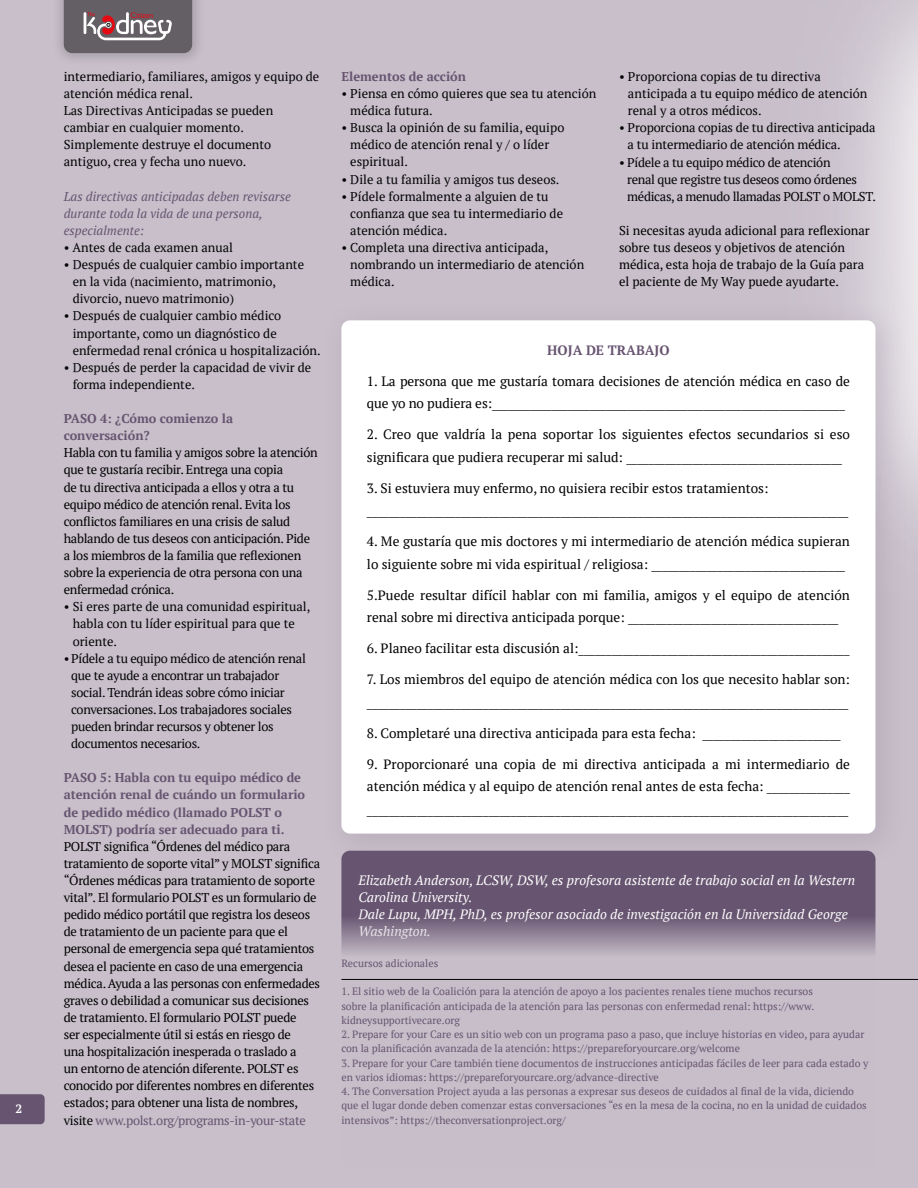
<style>
.page{position:relative;width:918px;height:1188px;background:#c8bfca}
.page>*{position:absolute;margin:0;border:0;box-sizing:border-box;transform-origin:0 0}
.t1{font:13.5px/22.5px "PT Serif";color:#000}
.t2{font:italic 13.5px/17.1px "PT Serif";color:#fff}
.t3{font:700 13.5px "PT Serif";color:#675470}
.t4{font:12.75px/17.1px "PT Serif";color:#030304}
.t5{font:12.75px/17.1px "PT Serif";letter-spacing:-.025em;color:#000}
.t6{font:12.75px/17.1px "PT Serif";letter-spacing:-.025em;color:#030304}
.t7{font:700 12.75px/17.1px "PT Serif";letter-spacing:-.005em;color:#675470}
.t8{font:12.75px/17.1px "PT Serif";color:#000}
.t9{font:italic 12.75px/17.1px "PT Serif";color:#675470}
.t10{font:700 12px "PT Serif";color:#fff}
.t11{font:10.5px/14.2px "PT Serif";color:#675470}
.s1{color:#000}
.s2{color:#675470}
</style>
<div class="page">
<svg style="left:341px;top:851px;width:534px;height:318px"></svg>
<hr style="left:917px;top:0;width:1px;height:1188px;background:#b1c7d5">
<img style="left:917px;top:634px;width:1px;height:99px">
<svg style="left:0;top:1094px;width:45px;height:30px"></svg>
<div style="left:772px;top:0;width:146px;height:634px;background:#c9c1cb"></div>
<svg style="left:854px;top:0;width:64px;height:508px;fill:#dad4db"></svg>
<div style="left:319px;top:298px;width:590px;height:570px;background:#675470;opacity:.15"></div>
<div style="left:341px;top:320px;width:534px;height:514px;background:#fff;border-radius:9px"></div>
<hr style="left:341px;top:979px;width:577px;height:1px;background:#000">
<div style="left:51px;top:0;width:156px;height:68px;background:#000;opacity:.3"></div>
<svg style="left:64px;top:0;width:128px;height:53px;background:#786e73"></svg>
<p class="t10" style="left:16px;top:1101px;width:8px">2</p>
<p class="t4" style="left:64px;top:68px;width:257px"><span class="s1">intermediario</span>, familiares, amigos y equipo de atención médica renal.<br>Las Directivas Anticipadas se pueden cambiar en cualquier momento.<br>Simplemente destruye el documento antiguo, crea y fecha uno nuevo.</p>
<p class="t9" style="left:64px;top:188px;width:229px">Las directivas anticipadas deben revisarse durante toda la vida de una persona, especialmente:</p>
<p class="t4" style="left:64px;top:239px;width:171px">• Antes de cada examen anual</p>
<p class="t4" style="left:73px;top:256px;width:233px;text-indent:-9px">• Después de cualquier cambio importante en la vida (nacimiento, matrimonio, divorcio, nuevo matrimonio)</p>
<p class="t4" style="left:73px;top:307px;width:250px;text-indent:-9px">• Después de cualquier cambio médico importante, como un diagnóstico de enfermedad renal crónica u hospitalización.</p>
<p class="t4" style="left:73px;top:359px;width:240px;text-indent:-9px">• Después de perder la capacidad de vivir de forma independiente.</p>
<p class="t7" style="left:64px;top:410px;width:171px">PASO 4: ¿Cómo comienzo la conversación?</p>
<p class="t5" style="left:64px;top:444px;width:256px">Habla con tu familia y amigos sobre la atención que te gustaría recibir. Entrega una copia<br>de tu directiva anticipada a ellos y otra a tu equipo médico de atención renal. Evita los conflictos familiares en una crisis de salud hablando de tus deseos con anticipación. Pide a los miembros de la familia que reflexionen sobre la experiencia de otra persona con una enfermedad crónica.</p>
<p class="t4" style="left:73px;top:598px;width:239px;text-indent:-9px">• Si eres parte de una comunidad espiritual, habla con tu líder espiritual para que te oriente.</p>
<p class="t6" style="left:71px;top:649px;width:236px;text-indent:-7px">• Pídele a tu equipo médico de atención renal que te ayude a encontrar un trabajador social. Tendrán ideas sobre cómo iniciar conversaciones. Los trabajadores sociales pueden brindar recursos y obtener los documentos necesarios.</p>
<p class="t7" style="left:64px;top:769px;width:243px">PASO 5: Habla con tu equipo médico de atención renal de cuándo un formulario de pedido médico (llamado POLST o MOLST) podría ser adecuado para ti.</p>
<p class="t5" style="left:64px;top:838px;width:258px">POLST significa “Órdenes del médico para tratamiento de soporte vital” y MOLST significa “Órdenes médicas para tratamiento de soporte vital”. El formulario POLST es un formulario de pedido médico portátil que registra los deseos de tratamiento de un paciente para que el personal de emergencia sepa qué tratamientos desea el paciente en caso de una emergencia médica. Ayuda a las personas con enfermedades graves o debilidad a comunicar sus decisiones de tratamiento. El formulario POLST puede<br>ser especialmente útil si estás en riesgo de<br>una hospitalización inesperada o traslado a<br>un entorno de atención diferente. POLST es conocido por diferentes nombres en diferentes estados; para obtener una lista de nombres, visite <span class="s2">www.polst.org/programs-in-your-state</span></p>
<p class="t7" style="left:341px;top:68px;width:126px">Elementos de acción</p>
<p class="t4" style="left:350px;top:85px;width:247px;text-indent:-9px"><span class="s1">•</span> Piensa en cómo quieres que sea tu atención médica futura.</p>
<p class="t4" style="left:350px;top:119px;width:216px;text-indent:-9px"><span class="s1">•</span> Busca la opinión de su familia, equipo médico de atención renal y / o líder espiritual.</p>
<p class="t4" style="left:341px;top:170px;width:220px"><span class="s1">•</span> Dile a tu familia y amigos tus deseos.</p>
<p class="t4" style="left:350px;top:187px;width:214px;text-indent:-9px"><span class="s1">•</span> Pídele formalmente a alguien de tu confianza que sea tu intermediario de atención médica.</p>
<p class="t4" style="left:350px;top:239px;width:235px;text-indent:-9px"><span class="s1">•</span> Completa una directiva anticipada, nombrando un intermediario de atención médica.</p>
<p class="t4" style="left:628px;top:68px;width:241px;text-indent:-9px"><span class="s1">•</span> Proporciona copias de tu directiva anticipada a tu equipo médico de atención renal y a otros médicos.</p>
<p class="t4" style="left:628px;top:119px;width:249px;text-indent:-9px"><span class="s1">•</span> Proporciona copias de tu directiva anticipada a tu intermediario de atención médica.</p>
<p class="t6" style="left:627px;top:153px;width:250px;text-indent:-8px"><span class="s1">•</span> Pídele a tu equipo médico de atención<br>renal que registre tus deseos como órdenes médicas, a menudo llamadas POLST o MOLST.</p>
<p class="t8" style="left:619px;top:222px;width:252px">Si necesitas ayuda adicional para reflexionar sobre tus deseos y objetivos de atención médica, esta hoja de trabajo de la Guía para el paciente de My Way puede ayudarte.</p>
<p class="t3" style="left:547px;top:341px;width:124px">HOJA DE TRABAJO</p>
<p class="t1" style="left:367px;top:369px;width:485px">1. La persona que me gustaría tomara decisiones de atención médica en caso de que yo no pudiera es:_________________________________________________________________</p>
<p class="t1" style="left:367px;top:423px;width:485px">2. Creo que valdría la pena soportar los siguientes efectos secundarios si eso significara que pudiera recuperar mi salud: _______________________________________</p>
<p class="t1" style="left:367px;top:476px;width:483px">3. Si estuviera muy enfermo, no quisiera recibir estos tratamientos: _______________________________________________________________________________________</p>
<p class="t1" style="left:367px;top:530px;width:485px">4. Me gustaría que mis doctores y mi intermediario de atención médica supieran lo siguiente sobre mi vida espiritual / religiosa: ___________________________________</p>
<p class="t1" style="left:367px;top:583px;width:485px">5.Puede resultar difícil hablar con mi familia, amigos y el equipo de atención renal sobre mi directiva anticipada porque: ______________________________________</p>
<p class="t1" style="left:367px;top:637px;width:484px">6. Planeo facilitar esta discusión al:_________________________________________________</p>
<p class="t1" style="left:367px;top:668px;width:485px">7. Los miembros del equipo de atención médica con los que necesito hablar son: _______________________________________________________________________________________</p>
<p class="t1" style="left:367px;top:721px;width:475px">8. Completaré una directiva anticipada para esta fecha: _________________________</p>
<p class="t1" style="left:367px;top:752px;width:485px;text-align:justify">9. Proporcionaré una copia de mi directiva anticipada a mi intermediario de atención médica y al equipo de atención renal antes de esta fecha: _______________ _______________________________________________________________________________________</p>
<p class="t2" style="left:358px;top:871px;width:498px">Elizabeth Anderson, LCSW, DSW, es profesora asistente de trabajo social en la Western Carolina University.<br>Dale Lupu, MPH, PhD, es profesor asociado de investigación en la Universidad George Washington.</p>
<p class="t11" style="left:341px;top:956px;width:98px">Recursos adicionales</p>
<p class="t11" style="left:341px;top:985px;width:474px">1. El sitio web de la Coalición para la atención de apoyo a los pacientes renales tiene muchos recursos sobre la planificación anticipada de la atención para las personas con enfermedad renal: https://www. kidneysupportivecare.org</p>
<p class="t11" style="left:341px;top:1027px;width:525px">2. Prepare for your Care es un sitio web con un programa paso a paso, que incluye historias en video, para ayudar con la planificación avanzada de la atención: https://prepareforyourcare.org/welcome</p>
<p class="t11" style="left:341px;top:1056px;width:528px">3. Prepare for your Care también tiene documentos de instrucciones anticipadas fáciles de leer para cada estado y en varios idiomas: https://prepareforyourcare.org/advance-directive</p>
<p class="t11" style="left:341px;top:1084px;width:527px">4. The Conversation Project ayuda a las personas a expresar sus deseos de cuidados al final de la vida, diciendo que el lugar donde deben comenzar estas conversaciones “es en la mesa de la cocina, no en la unidad de cuidados intensivos”: https://theconversationproject.org/</p>
</div>
